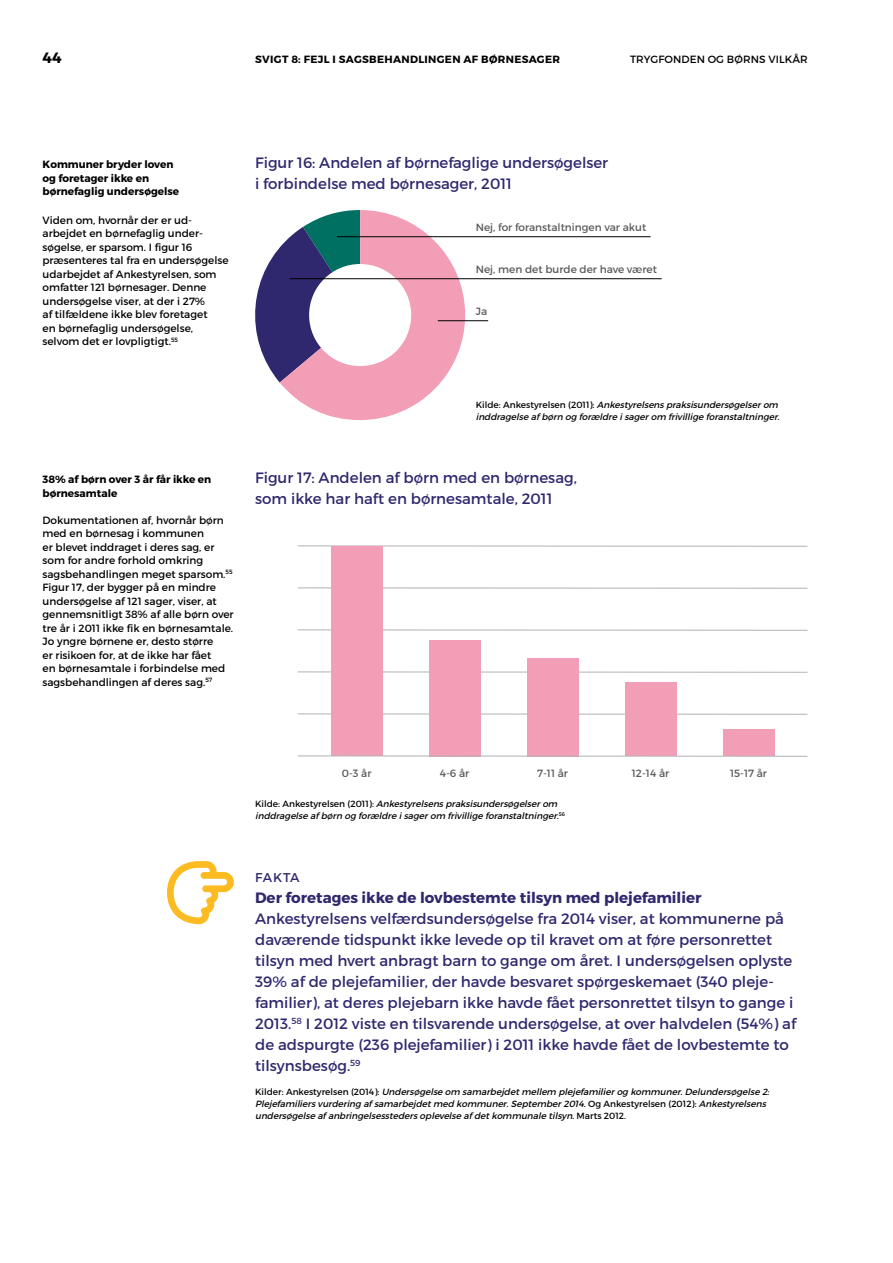
<style>
.page{position:relative;width:893px;height:1263px;background:#fff}
.page>*{position:absolute;margin:0;border:0;box-sizing:border-box;transform-origin:0 0}
.t1{font:15px/21px "Montserrat";color:#2f286e}
.t2{font:700 15px "Montserrat";color:#2f286e}
.t3{font:700 15px "Montserrat";color:#000}
.t4{font:12.75px "Montserrat";letter-spacing:.045em;color:#2f286e}
.t5{font:10.5px/13.5px "Montserrat";color:#000}
.t6{font:700 10.5px/13.5px "Montserrat";color:#000}
.t7{font:10.5px "Montserrat";color:#5a5a5d}
.t8{font:700 10.5px "Montserrat";letter-spacing:.03em;color:#000}
.t9{font:italic 9px/12px "Montserrat";color:#000}
.s1{font-style:normal}
</style>
<div class="page">
<svg style="left:255px;top:210px;width:210px;height:210px"></svg>
<div style="left:309px;top:264px;width:102px;height:102px;background:#fff;border-radius:50%"></div>
<svg style="left:167px;top:861px;width:67px;height:63px"></svg>
<hr style="left:337px;top:236px;width:314px;height:1px;background:#000">
<hr style="left:290px;top:278px;width:372px;height:1px;background:#000">
<hr style="left:438px;top:320px;width:50px;height:1px;background:#000">
<hr style="left:298px;top:713px;width:509px;height:2px;background:#b3b2b2">
<hr style="left:298px;top:671px;width:509px;height:2px;background:#b3b2b2">
<hr style="left:298px;top:629px;width:509px;height:2px;background:#b3b2b2">
<hr style="left:298px;top:587px;width:509px;height:2px;background:#b3b2b2">
<hr style="left:298px;top:545px;width:509px;height:2px;background:#b3b2b2">
<div style="left:527px;top:658px;width:51px;height:98px;background:#f39eb7"></div>
<div style="left:625px;top:682px;width:51px;height:74px;background:#f39eb7"></div>
<div style="left:723px;top:729px;width:51px;height:27px;background:#f39eb7"></div>
<div style="left:331px;top:547px;width:51px;height:209px;background:#f39eb7"></div>
<div style="left:429px;top:640px;width:51px;height:116px;background:#f39eb7"></div>
<hr style="left:298px;top:755px;width:509px;height:2px;background:#b3b2b2">
<h1 class="t3" style="left:43px;top:48px;width:20px">44</h1>
<p class="t8" style="left:255px;top:53px;width:306px">SVIGT 8: FEJL I SAGSBEHANDLINGEN AF BØRNESAGER</p>
<p class="t5" style="left:630px;top:52px;width:179px">TRYGFONDEN OG BØRNS VILKÅR</p>
<p class="t6" style="left:43px;top:158px;width:138px">Kommuner bryder loven og foretager ikke en børnefaglig undersøgelse</p>
<p class="t5" style="left:43px;top:213px;width:188px">Viden om, hvornår der er ud&shy;arbejdet en børnefaglig under&shy;søgelse, er sparsom. I figur 16 præsenteres tal fra en undersøgelse udarbejdet af Ankestyrelsen, som omfatter 121 børnesager. Denne undersøgelse viser, at der i 27%<br>af tilfældene ikke blev foretaget<br>en børnefaglig undersøgelse, selvom det er lovpligtigt.<sup>55</sup></p>
<p class="t6" style="left:43px;top:473px;width:170px">38% af børn over 3 år får ikke en børnesamtale</p>
<p class="t5" style="left:43px;top:513px;width:193px">Dokumentationen af, hvornår børn med en børnesag i kommunen<br>er blevet inddraget i deres sag, er som for andre forhold omkring sagsbehandlingen meget sparsom.<sup>55<br></sup>Figur 17, der bygger på en mindre undersøgelse af 121 sager, viser, at gennemsnitligt 38% af alle børn over tre år i 2011 ikke fik en børnesamtale.<br>Jo yngre børnene er, desto større<br>er risikoen for, at de ikke har fået<br>en børnesamtale i forbindelse med sagsbehandlingen af deres sag.<sup>57</sup></p>
<h1 class="t1" style="left:255px;top:152px;width:355px">Figur 16: Andelen af børnefaglige undersøgelser i forbindelse med børnesager, 2011</h1>
<p class="t7" style="left:476px;top:221px;width:172px">Nej, for foranstaltningen var akut</p>
<p class="t7" style="left:476px;top:263px;width:183px">Nej, men det burde der have været</p>
<p class="t7" style="left:476px;top:305px;width:13px">Ja</p>
<p class="t9" style="left:476px;top:399px;width:308px"><span class="s1">K i l d e : A n ke s ty r e l s e n ( 2 0 1 1 ) :</span> Ankestyrelsenspraksisundersøgelserom inddragelse af børn og forældre isagerom frivillige foranstaltninger.</p>
<h1 class="t1" style="left:255px;top:467px;width:323px">Figur 17: Andelen af børn med en børnesag, som ikke har haft en børnesamtale, 2011</h1>
<p class="t7" style="left:342px;top:767px;width:31px">0-3 år</p>
<p class="t7" style="left:440px;top:767px;width:31px">4-6 år</p>
<p class="t7" style="left:537px;top:767px;width:32px">7-11 år</p>
<p class="t7" style="left:632px;top:767px;width:39px">12-14 år</p>
<p class="t7" style="left:730px;top:767px;width:39px">15-17 år</p>
<p class="t9" style="left:255px;top:798px;width:312px"><span class="s1">K i l d e : A n ke s ty r e l s e n ( 2 0 1 1 ) :</span> Ankestyrelsenspraksisundersøgelserom inddragelse af børn og forældre isagerom frivillige foranstaltninger.<sup>5</sup> <sup>6</sup></p>
<p class="t4" style="left:255px;top:870px;width:46px">FAKTA</p>
<h1 class="t2" style="left:255px;top:888px;width:448px">Der foretages ikke de lovbestemte tilsyn med plejefamilier</h1>
<p class="t1" style="left:255px;top:908px;width:543px">Ankestyrelsens velfærdsundersøgelse fra 2014 viser, at kommunerne på daværende tidspunkt ikke levede op til kravet om at føre personrettet tilsyn med hvert anbragt barn to gange om året. I undersøgelsen oplyste 39% af de plejefamilier, der havde besvaret spørgeskemaet (340 pleje&shy;familier), at deres plejebarn ikke havde fået personrettet tilsyn to gange i 2013.<sup>58</sup> I 2012 viste en tilsvarende undersøgelse, at over halvdelen (54%) af de adspurgte (236 plejefamilier) i 2011 ikke havde fået de lovbestemte to tilsynsbesøg.<sup>59</sup></p>
<p class="t9" style="left:255px;top:1086px;width:518px"><span class="s1">K i l d e r : A n ke s ty r e l s e n ( 2 0 1 4 ) :</span> Undersøgelse om samarbejdetmellem plejefamilierog kommuner.Delundersøgelse 2:<br>Plejefamiliersvurdering af samarbejdetmed kommuner.September2014.<span class="s1">O g A n ke s ty r e l s e n ( 2 0 1 2 ) :</span> Ankestyrelsens undersøgelse af anbringelsesstedersoplevelse af detkommunale tilsyn<span class="s1">. M a r t s 2 0 1 2 .</span></p>
</div>
